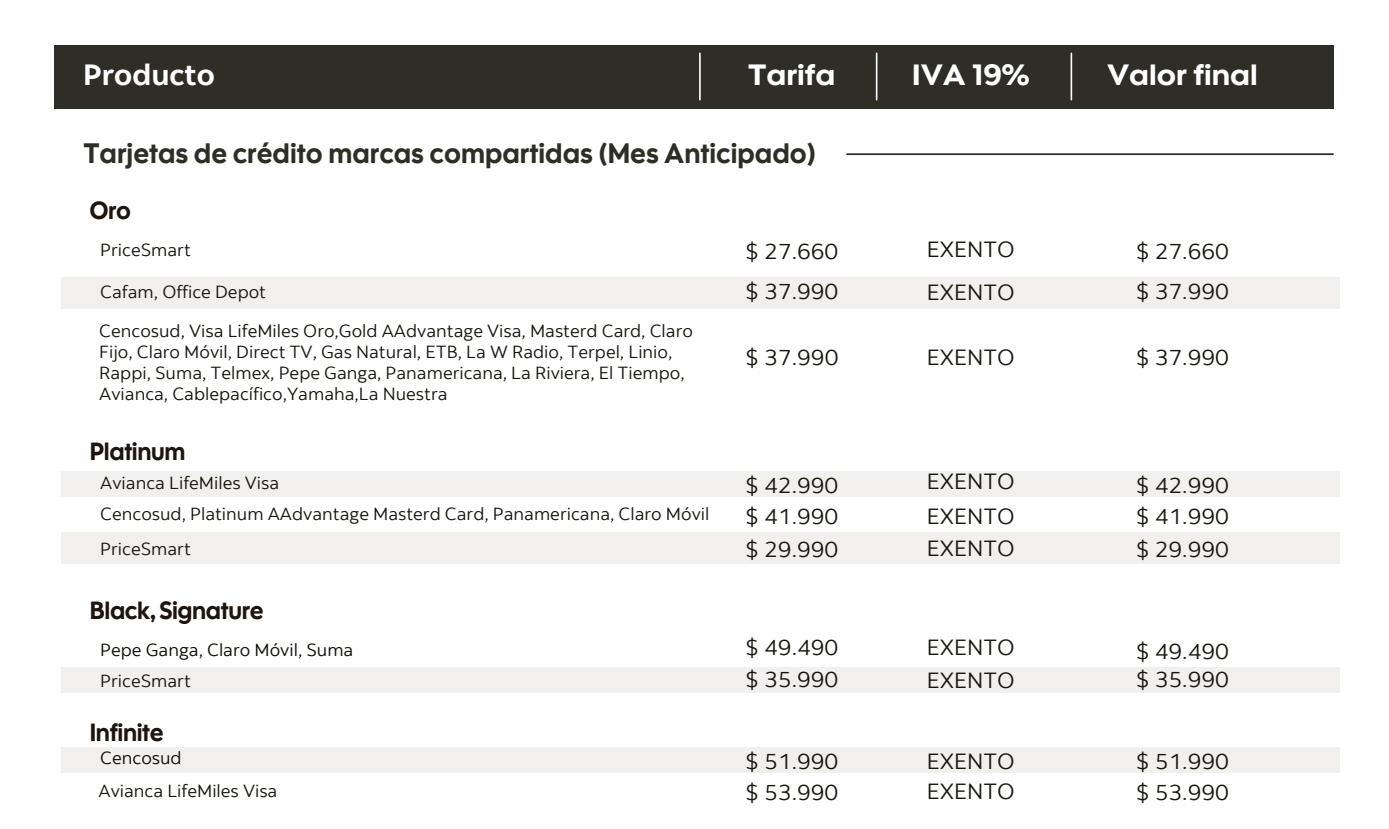
<style>
.page{position:relative;width:1389px;height:829px;background:#fff}
.page>*{position:absolute;margin:0;border:0;box-sizing:border-box;transform-origin:0 0}
.t1{font:29.22px "Scotia Headline";color:#fff;scale:1.05 1}
.t2{font:700 29.22px "Scotia";color:#fff;scale:1.05 1}
.t3{font:28px "Scotia Headline";color:#2e2e26;scale:.96 1}
.t4{font:24.68px "Scotia Headline";letter-spacing:-.015em;color:#1e150e;scale:.95 1}
.t5{font:21.88px/31.5px "Scotia";color:#17160f;scale:1.05 1}
.t6{font:17.5px/21px "Scotia";color:#17160f;scale:1.05 1}
.t7{font:17.5px "Scotia";color:#0b0e05;scale:1.05 1}
</style>
<div class="page">
<hr style="left:847px;top:153px;width:486px;height:2px;background:#2e2e26">
<div style="left:54px;top:45px;width:1279px;height:63px;background:#2e2e26"></div>
<hr style="left:699px;top:53px;width:2px;height:47px;background:#fff">
<hr style="left:876px;top:53px;width:1px;height:47px;background:#fff">
<hr style="left:1071px;top:53px;width:1px;height:47px;background:#fff">
<div style="left:61px;top:278px;width:1278px;height:31px;background:#f1f0ee"></div>
<div style="left:61px;top:667px;width:1278px;height:25px;background:#f1f0ee"></div>
<div style="left:61px;top:746px;width:1279px;height:26px;background:#f1f0ee"></div>
<div style="left:61px;top:471px;width:1279px;height:25px;background:#f1f0ee"></div>
<div style="left:61px;top:532px;width:1278px;height:31px;background:#f1f0ee"></div>
<h1 class="t2" style="left:83px;top:58px;width:127px">Producto</h1>
<h1 class="t1" style="left:748px;top:58px;width:85px">Tarifa</h1>
<h1 class="t1" style="left:912px;top:58px;width:113px">IVA 19%</h1>
<h1 class="t1" style="left:1107px;top:58px;width:145px">Valor final</h1>
<h2 class="t3" style="left:83px;top:137px;width:765px">Tarjetas de crédito marcas compartidas (Mes Anticipado)</h2>
<h3 class="t4" style="left:90px;top:196px;width:45px">Oro</h3>
<p class="t5" style="left:745px;top:236px;width:90px">$ 27.660</p>
<p class="t6" style="left:100px;top:240px;width:88px">PriceSmart</p>
<p class="t5" style="left:927px;top:234px;width:85px">EXENTO</p>
<p class="t5" style="left:745px;top:276px;width:90px">$ 37.990</p>
<p class="t6" style="left:100px;top:281px;width:159px">Cafam, Office Depot</p>
<p class="t5" style="left:927px;top:277px;width:85px">EXENTO</p>
<p class="t5" style="left:1136px;top:236px;width:90px">$ 27.660</p>
<p class="t5" style="left:1136px;top:276px;width:90px">$ 37.990</p>
<p class="t6" style="left:99px;top:320px;width:567px">Cencosud, Visa LifeMiles Oro,Gold AAdvantage Visa, Masterd Card, Claro Fijo, Claro Móvil, Direct TV, Gas Natural, ETB, La W Radio, Terpel, Linio, Rappi, Suma, Telmex, Pepe Ganga, Panamericana, La Riviera, El Tiempo, Avianca, Cablepacífico,Yamaha,La Nuestra</p>
<h3 class="t4" style="left:90px;top:437px;width:102px">Platinum</h3>
<p class="t5" style="left:745px;top:341px;width:90px">$ 37.990</p>
<p class="t5" style="left:927px;top:341px;width:85px">EXENTO</p>
<p class="t5" style="left:1136px;top:341px;width:90px">$ 37.990</p>
<p class="t6" style="left:100px;top:472px;width:172px">Avianca LifeMiles Visa</p>
<p class="t5" style="left:745px;top:469px;width:90px">$ 42.990</p>
<p class="t5" style="left:927px;top:466px;width:85px">EXENTO</p>
<p class="t5" style="left:1136px;top:469px;width:90px">$ 42.990</p>
<p class="t5" style="left:745px;top:501px;width:90px">$ 41.990</p>
<p class="t5" style="left:1136px;top:501px;width:90px">$ 41.990</p>
<p class="t6" style="left:100px;top:503px;width:582px">Cencosud, Platinum AAdvantage Masterd Card, Panamericana, Claro Móvil</p>
<p class="t5" style="left:927px;top:501px;width:85px">EXENTO</p>
<p class="t6" style="left:100px;top:538px;width:88px">PriceSmart</p>
<p class="t5" style="left:745px;top:534px;width:90px">$ 29.990</p>
<p class="t5" style="left:927px;top:533px;width:85px">EXENTO</p>
<p class="t5" style="left:1136px;top:534px;width:90px">$ 29.990</p>
<h3 class="t4" style="left:90px;top:596px;width:184px">Black, Signature</h3>
<p class="t7" style="left:100px;top:639px;width:243px">Pepe Ganga, Claro Móvil, Suma</p>
<p class="t5" style="left:745px;top:631px;width:90px">$ 49.490</p>
<p class="t5" style="left:927px;top:631px;width:85px">EXENTO</p>
<p class="t5" style="left:1136px;top:635px;width:90px">$ 49.490</p>
<p class="t6" style="left:100px;top:670px;width:88px">PriceSmart</p>
<p class="t5" style="left:745px;top:663px;width:90px">$ 35.990</p>
<p class="t5" style="left:927px;top:664px;width:85px">EXENTO</p>
<p class="t5" style="left:1136px;top:663px;width:90px">$ 35.990</p>
<h3 class="t4" style="left:90px;top:718px;width:79px">Infinite</h3>
<p class="t7" style="left:100px;top:748px;width:79px">Cencosud</p>
<p class="t5" style="left:745px;top:745px;width:90px">$ 51.990 $ 53.990</p>
<p class="t5" style="left:1136px;top:745px;width:90px">$ 51.990 $ 53.990</p>
<p class="t5" style="left:927px;top:745px;width:85px">EXENTO</p>
<p class="t6" style="left:99px;top:780px;width:172px">Avianca LifeMiles Visa</p>
<p class="t5" style="left:927px;top:776px;width:85px">EXENTO</p>
</div>
